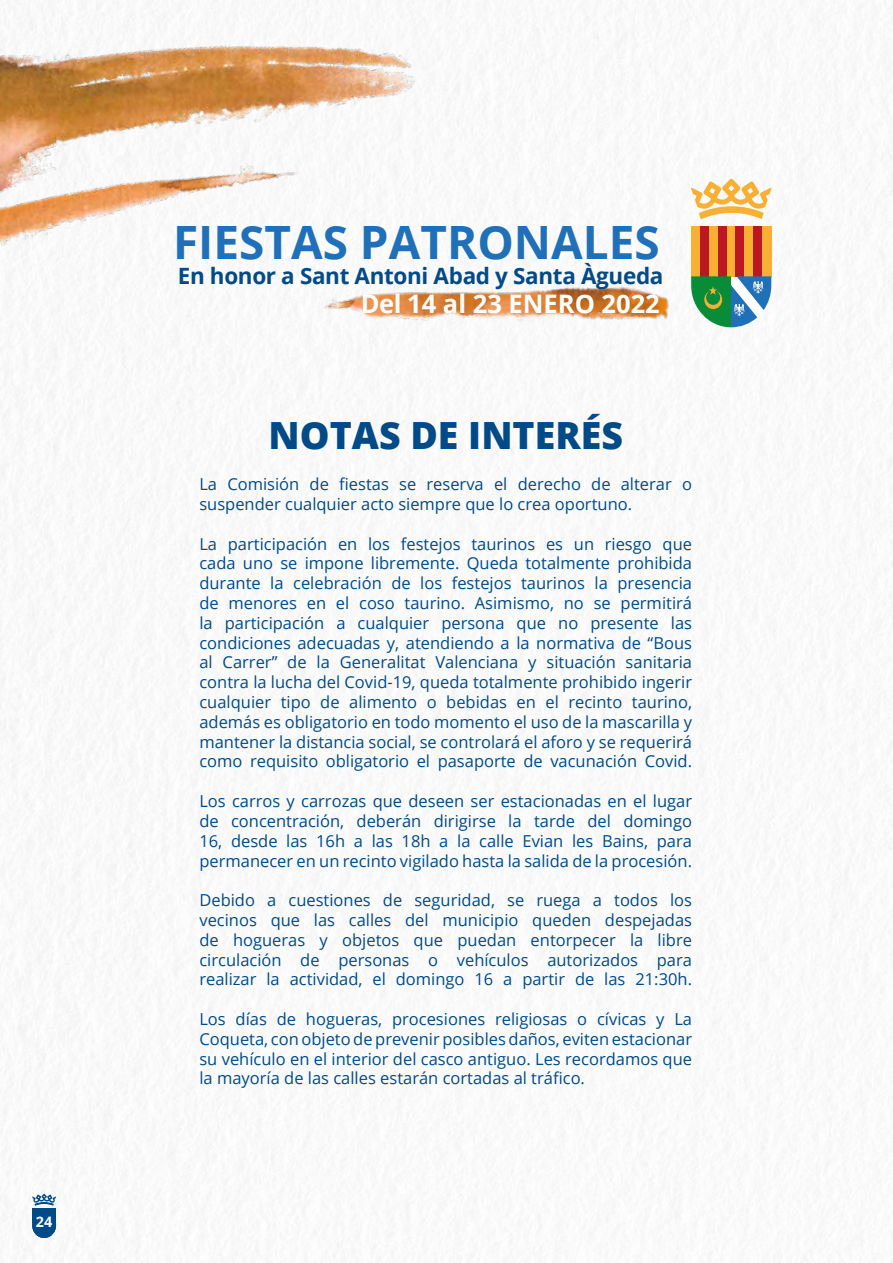
<style>
.page{position:relative;width:893px;height:1263px;background:#fff}
.page>*{position:absolute;margin:0;border:0;box-sizing:border-box;transform-origin:0 0}
.t1{font:700 45.9px "Open Sans";color:#1f70b8}
.t2{font:800 37.5px "Open Sans";color:#004a87}
.t3{font:700 25.5px "Open Sans";color:#fff}
.t4{font:700 22.5px "Open Sans";letter-spacing:-.015em;color:#004a87}
.t5{font:16.5px/19.8px "Open Sans";color:#004a87;text-align:justify}
.t6{font:700 14.4px "Open Sans";color:#fff}
</style>
<div class="page">
<img style="left:0;top:0;width:893px;height:1263px">
<svg style="left:32px;top:1194px;width:24px;height:44px"></svg>
<div style="left:691px;top:226px;width:80px;height:50px;background:#f7b033"></div>
<div style="left:700px;top:226px;width:9px;height:50px;background:#bd1724"></div>
<div style="left:753px;top:226px;width:9px;height:50px;background:#bd1724"></div>
<div style="left:718px;top:226px;width:8px;height:50px;background:#bd1724"></div>
<div style="left:736px;top:226px;width:8px;height:50px;background:#bd1724"></div>
<svg style="left:691px;top:276px;width:80px;height:51px"></svg>
<svg style="left:691px;top:179px;width:81px;height:40px"></svg>
<img style="left:285px;top:269px;width:393px;height:80px">
<img style="left:0;top:0;width:553px;height:346px">
<p class="t6" style="left:36px;top:1211px;width:18px">24</p>
<h1 class="t1" style="left:173px;top:210px;width:488px">FIESTAS PATRONALES</h1>
<h3 class="t4" style="left:178px;top:260px;width:487px">En honor a Sant Antoni Abad y Santa Àgueda</h3>
<h3 class="t3" style="left:361px;top:286px;width:300px">Del 14 al 23 ENERO 2022</h3>
<h2 class="t2" style="left:268px;top:407px;width:356px">NOTAS DE INTERÉS</h2>
<p class="t5" style="left:199px;top:474px;width:494px">La Comisión de fiestas se reserva el derecho de alterar o suspender cualquier acto siempre que lo crea oportuno.</p>
<p class="t5" style="left:199px;top:533px;width:494px">La participación en los festejos taurinos es un riesgo que cada uno se impone libremente. Queda totalmente prohibida durante la celebración de los festejos taurinos la presencia de menores en el coso taurino. Asimismo, no se permitirá la participación a cualquier persona que no presente las condiciones adecuadas y, atendiendo a la normativa de “Bous al Carrer” de la Generalitat Valenciana y situación sanitaria contra la lucha del Covid-19, queda totalmente prohibido ingerir cualquier tipo de alimento o bebidas en el recinto taurino, además es obligatorio en todo momento el uso de la mascarilla y mantener la distancia social, se controlará el aforo y se requerirá como requisito obligatorio el pasaporte de vacunación Covid.</p>
<p class="t5" style="left:199px;top:791px;width:494px">Los carros y carrozas que deseen ser estacionadas en el lugar de concentración, deberán dirigirse la tarde del domingo 16, desde las 16h a las 18h a la calle Evian les Bains, para permanecer en un recinto vigilado hasta la salida de la procesión.</p>
<p class="t5" style="left:199px;top:890px;width:494px">Debido a cuestiones de seguridad, se ruega a todos los vecinos que las calles del municipio queden despejadas de hogueras y objetos que puedan entorpecer la libre circulación de personas o vehículos autorizados para realizar la actividad, el domingo 16 a partir de las 21:30h.</p>
<p class="t5" style="left:199px;top:1008px;width:494px">Los días de hogueras, procesiones religiosas o cívicas y La Coqueta, con objeto de prevenir posibles daños, eviten estacionar su vehículo en el interior del casco antiguo. Les recordamos que la mayoría de las calles estarán cortadas al tráfico.</p>
</div>
